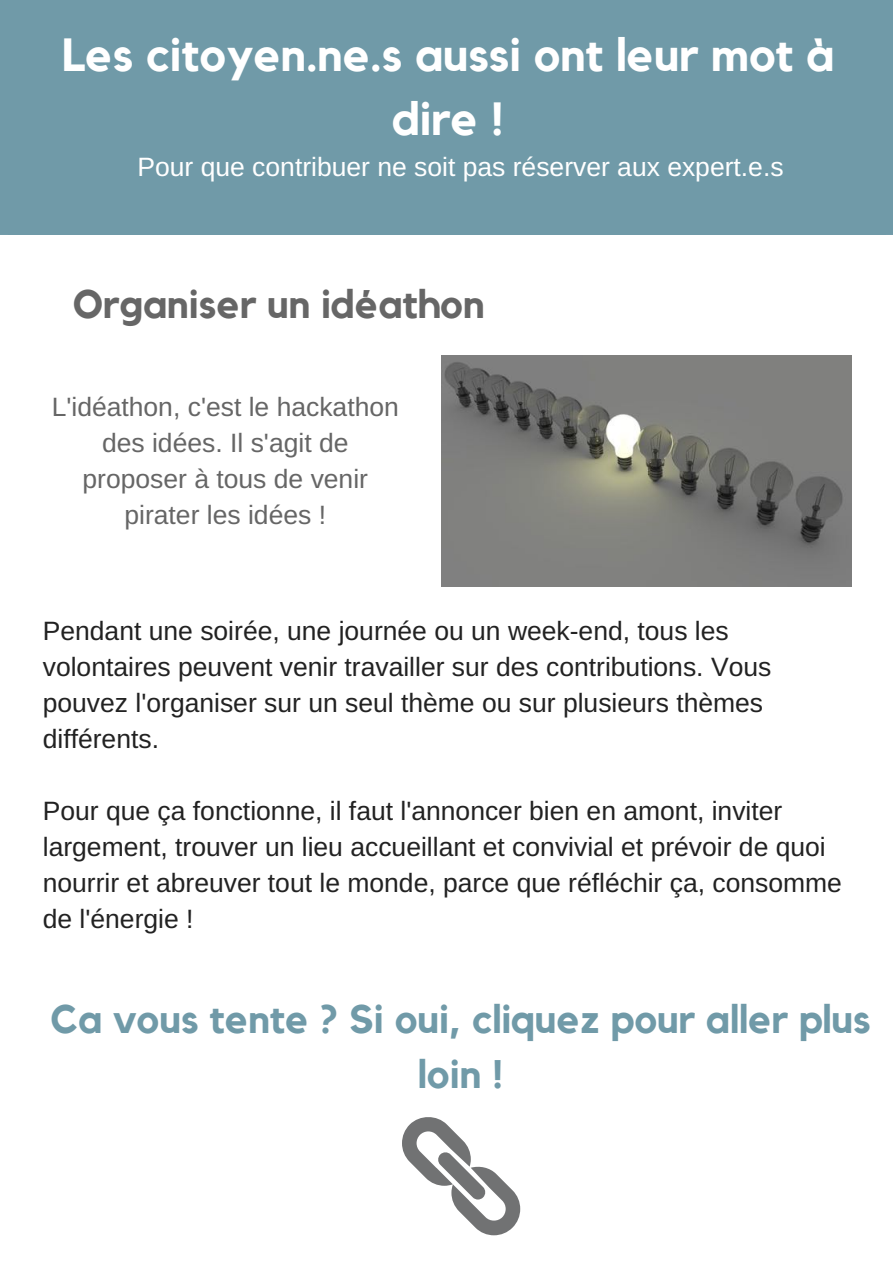
<style>
.page{position:relative;width:893px;height:1263px;background:#fff}
.page>*{position:absolute;margin:0;border:0;box-sizing:border-box;transform-origin:0 0}
.t1{font:700 46.35px/64.2px "Kollektif";color:#fff;text-align:center}
.t2{font:700 39.75px/55.2px "Kollektif";color:#709aa8;text-align:center}
.t3{font:700 39.75px "Kollektif";color:#666}
.t4{font:26.55px/36px "Arimo";color:#222}
.t5{font:26.55px/36px "Arimo";color:#666;text-align:center}
.t6{font:26.55px "Arimo";color:#fff}
</style>
<div class="page">
<svg style="left:886px;top:0;width:7px;height:36px"></svg>
<div style="left:884px;top:36px;width:9px;height:157px;background:#709aa8"></div>
<div style="left:8px;top:36px;width:878px;height:157px;background:#709aa8"></div>
<div style="left:8px;top:0;width:878px;height:38px;background:#709aa8"></div>
<svg style="left:0;top:0;width:8px;height:36px"></svg>
<div style="left:0;top:36px;width:10px;height:157px;background:#709aa8"></div>
<div style="left:8px;top:191px;width:878px;height:44px;background:#709aa8"></div>
<svg style="left:0;top:193px;width:8px;height:42px"></svg>
<svg style="left:886px;top:193px;width:7px;height:42px"></svg>
<img style="left:441px;top:356px;width:410px;height:231px">
<svg style="left:402px;top:1117px;width:118px;height:118px"></svg>
<h1 class="t1" style="left:62px;top:25px;width:774px">Les citoyen.ne.s aussi ont leur mot à dire !</h1>
<p class="t6" style="left:137px;top:152px;width:648px">Pour que contribuer ne soit pas réserver aux expert.e.s</p>
<h2 class="t3" style="left:73px;top:285px;width:413px">Organiser un idéathon</h2>
<p class="t5" style="left:52px;top:388px;width:349px">L'idéathon, c'est le hackathon des idées. Il s'agit de proposer à tous de venir pirater les idées !</p>
<p class="t4" style="left:43px;top:612px;width:730px">Pendant une soirée, une journée ou un week-end, tous les volontaires peuvent venir travailler sur des contributions. Vous pouvez l'organiser sur un seul thème ou sur plusieurs thèmes différents.</p>
<p class="t4" style="left:43px;top:792px;width:801px">Pour que ça fonctionne, il faut l'annoncer bien en amont, inviter largement, trouver un lieu accueillant et convivial et prévoir de quoi nourrir et abreuver tout le monde, parce que réfléchir ça, consomme de l'énergie !</p>
<h2 class="t2" style="left:50px;top:993px;width:822px">Ca vous tente ? Si oui, cliquez pour aller plus loin !</h2>
</div>
